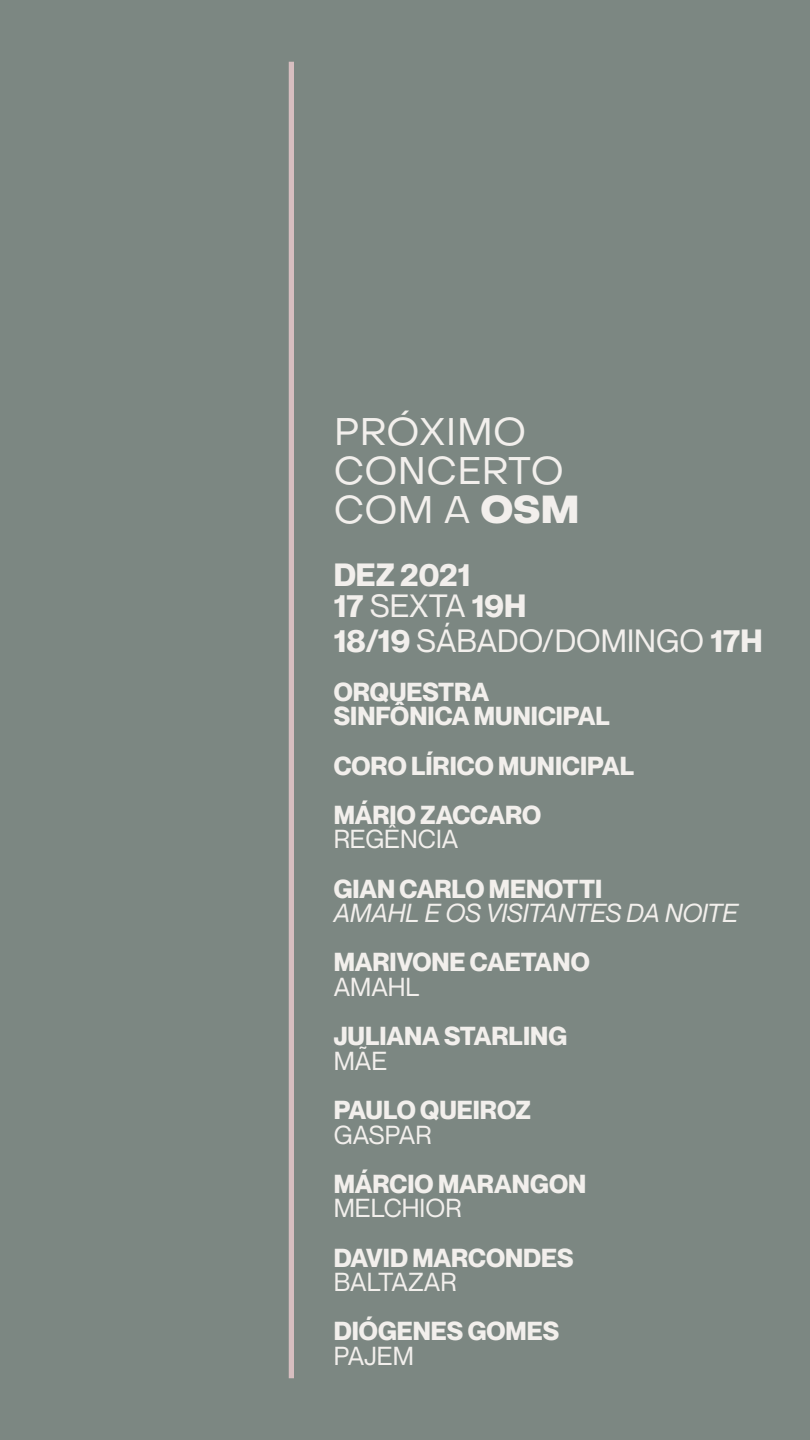
<style>
.page{position:relative;width:810px;height:1440px;background:#7c8782}
.page>*{position:absolute;margin:0;border:0;box-sizing:border-box;transform-origin:0 0}
.maria{font:38.25px/39px "Object Sans";color:#f2efec}
.compositores_-_story{font:31.5px "Neue Montreal";color:#f2efec}
.compositores_-_story-2{font:700 31.5px "Neue Montreal";color:#f2efec}
.compositores_-_story-3{font:700 25.5px/24.6px "Neue Montreal";color:#f2efec}
.compositores_-_story-4{font:italic 25.5px "Neue Montreal";color:#f2efec}
.compositores_-_story-5{font:25.5px "Neue Montreal";color:#f2efec}
.s1{font-weight:800}
.s2{font-weight:400}
.s3{font-weight:700}
</style>
<div class="page">
<div style="left:289px;top:62px;width:5px;height:1316px;background:#d7bec0"></div>
<p class="maria" style="left:334px;top:412px;width:247px">PRÓXIMO<br>CONCERTO<br>COM A <span class="s1">OSM</span></p>
<p class="compositores_-_story-2" style="left:334px;top:555px;width:138px">DEZ 2021</p>
<p class="compositores_-_story-2" style="left:334px;top:586px;width:194px">17 <span class="s2">SEXTA</span> 19H</p>
<p class="compositores_-_story" style="left:334px;top:621px;width:430px"><span class="s3">18/19</span> SÁBADO/DOMINGO <span class="s3">17H</span></p>
<p class="compositores_-_story-3" style="left:334px;top:679px;width:278px">ORQUESTRA<br>SINFÔNICA MUNICIPAL</p>
<p class="compositores_-_story-3" style="left:334px;top:753px;width:302px">CORO LÍRICO MUNICIPAL</p>
<p class="compositores_-_story-3" style="left:334px;top:802px;width:209px">MÁRIO ZACCARO<br><span class="s2">REGÊNCIA</span></p>
<p class="compositores_-_story-3" style="left:334px;top:876px;width:270px">GIAN CARLO MENOTTI</p>
<p class="compositores_-_story-4" style="left:334px;top:898px;width:406px">AMAHL E OS VISITANTES DA NOITE</p>
<p class="compositores_-_story-3" style="left:334px;top:950px;width:257px">MARIVONE CAETANO<br><span class="s2">AMAHL</span></p>
<p class="compositores_-_story-3" style="left:334px;top:1024px;width:235px">JULIANA STARLING<br><span class="s2">MÃE</span></p>
<p class="compositores_-_story-3" style="left:334px;top:1098px;width:199px">PAULO QUEIROZ<br><span class="s2">GASPAR</span></p>
<p class="compositores_-_story-3" style="left:334px;top:1171px;width:254px">MÁRCIO MARANGON<br><span class="s2">MELCHIOR</span></p>
<p class="compositores_-_story-3" style="left:334px;top:1245px;width:241px">DAVID MARCONDES<br><span class="s2">BALTAZAR</span></p>
<p class="compositores_-_story-3" style="left:334px;top:1319px;width:227px">DIÓGENES GOMES</p>
<p class="compositores_-_story-5" style="left:334px;top:1340px;width:82px">PAJEM</p>
</div>
